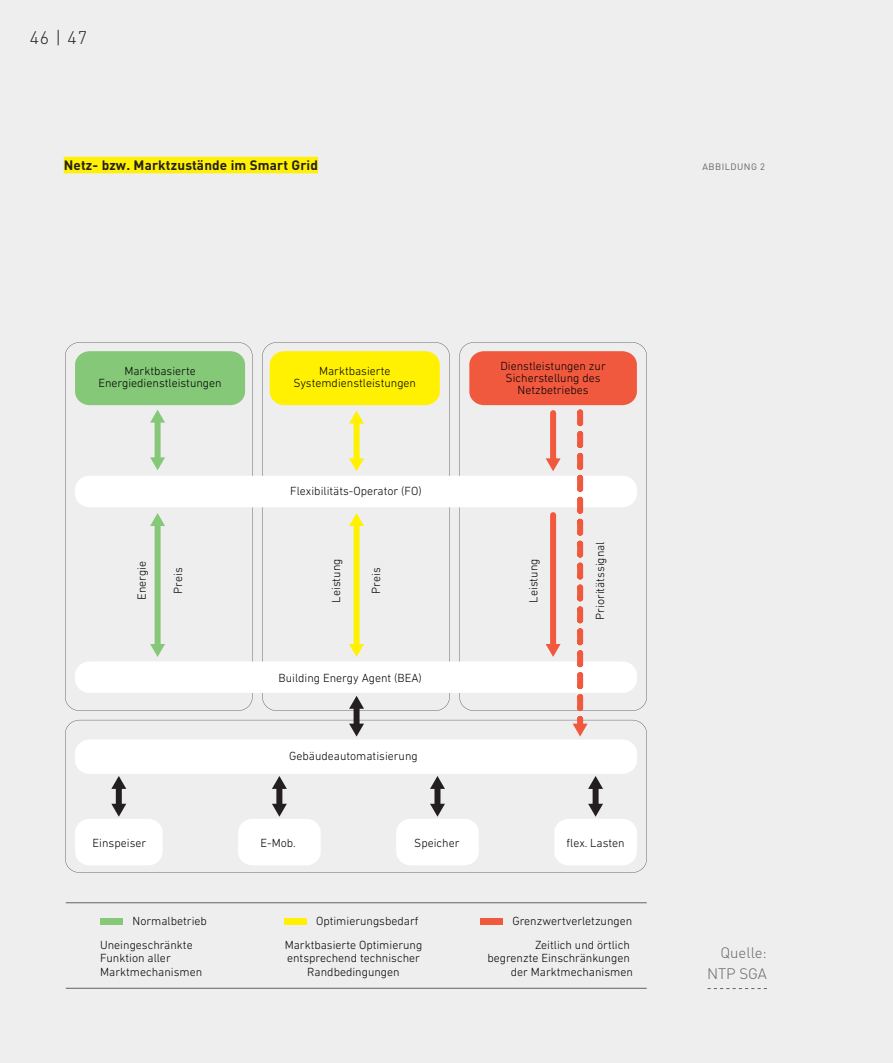
<style>
.page{position:relative;width:893px;height:1063px;background:#eeeeef}
.page>*{position:absolute;margin:0;border:0;box-sizing:border-box;transform-origin:0 0}
.t1{font:300 18px "DIN";color:#231f20}
.t2{font:300 15px "DIN";color:#636366}
.Überschrift_2{font:700 13.5px "DIN";letter-spacing:.01em;color:#231f20}
.t3{font:300 12px/13.5px "DIN Next LT Pro";color:#000001;text-align:center}
.Überschrift_2-2{font:9.15px "DIN";letter-spacing:.05em;color:#636366}
</style>
<div class="page">
<svg style="left:65px;top:720px;width:582px;height:153px"></svg>
<svg style="left:262px;top:342px;width:188px;height:369px"></svg>
<svg style="left:459px;top:342px;width:188px;height:369px"></svg>
<svg style="left:65px;top:342px;width:187px;height:369px"></svg>
<div style="left:75px;top:661px;width:562px;height:32px;background:#fff;border-radius:14px"></div>
<div style="left:75px;top:351px;width:170px;height:54px;background:#85c878;border-radius:14px"></div>
<div style="left:270px;top:351px;width:170px;height:54px;background:#fff101;border-radius:14px"></div>
<div style="left:75px;top:476px;width:562px;height:31px;background:#fff;border-radius:14px"></div>
<div style="left:75px;top:739px;width:562px;height:35px;background:#fff;border-radius:14px"></div>
<div style="left:75px;top:819px;width:88px;height:46px;background:#fff;border-radius:14px"></div>
<div style="left:238px;top:819px;width:83px;height:46px;background:#fff;border-radius:14px"></div>
<div style="left:396px;top:819px;width:83px;height:46px;background:#fff;border-radius:14px"></div>
<div style="left:554px;top:819px;width:83px;height:46px;background:#fff;border-radius:14px"></div>
<div style="left:469px;top:351px;width:168px;height:54px;background:#f0593e;border-radius:14px"></div>
<div style="left:116px;top:787px;width:6px;height:19px;background:#231f20"></div>
<svg style="left:111px;top:776px;width:15px;height:13px"></svg>
<svg style="left:111px;top:804px;width:15px;height:13px"></svg>
<div style="left:276px;top:787px;width:6px;height:19px;background:#231f20"></div>
<svg style="left:272px;top:776px;width:15px;height:13px"></svg>
<svg style="left:272px;top:804px;width:15px;height:13px"></svg>
<div style="left:434px;top:787px;width:6px;height:19px;background:#231f20"></div>
<svg style="left:430px;top:776px;width:15px;height:13px"></svg>
<svg style="left:430px;top:804px;width:15px;height:13px"></svg>
<div style="left:593px;top:787px;width:6px;height:19px;background:#231f20"></div>
<svg style="left:588px;top:776px;width:15px;height:13px"></svg>
<svg style="left:588px;top:804px;width:15px;height:13px"></svg>
<div style="left:354px;top:707px;width:6px;height:19px;background:#231f20"></div>
<svg style="left:349px;top:696px;width:15px;height:13px"></svg>
<svg style="left:349px;top:724px;width:15px;height:13px"></svg>
<div style="left:354px;top:524px;width:6px;height:122px;background:#fff101"></div>
<svg style="left:349px;top:513px;width:15px;height:13px"></svg>
<svg style="left:349px;top:644px;width:15px;height:13px"></svg>
<div style="left:354px;top:421px;width:6px;height:40px;background:#fff101"></div>
<svg style="left:349px;top:411px;width:15px;height:13px"></svg>
<svg style="left:349px;top:458px;width:15px;height:13px"></svg>
<div style="left:155px;top:420px;width:6px;height:40px;background:#85c878"></div>
<svg style="left:150px;top:410px;width:15px;height:13px"></svg>
<svg style="left:150px;top:457px;width:15px;height:13px"></svg>
<div style="left:550px;top:515px;width:6px;height:131px;background:#f0593e"></div>
<svg style="left:546px;top:644px;width:15px;height:13px"></svg>
<svg style="left:573px;top:412px;width:15px;height:325px"></svg>
<div style="left:550px;top:413px;width:6px;height:48px;background:#f0593e"></div>
<svg style="left:546px;top:458px;width:15px;height:13px"></svg>
<div style="left:155px;top:524px;width:6px;height:122px;background:#85c878"></div>
<svg style="left:150px;top:513px;width:15px;height:13px"></svg>
<svg style="left:150px;top:644px;width:15px;height:13px"></svg>
<hr style="left:66px;top:903px;width:581px;height:1px;background:#636366">
<hr style="left:66px;top:988px;width:581px;height:1px;background:#636366">
<div style="left:101px;top:918px;width:22px;height:7px;background:#85c878"></div>
<div style="left:284px;top:918px;width:22px;height:7px;background:#fff101"></div>
<div style="left:480px;top:918px;width:23px;height:7px;background:#f0593e"></div>
<div style="left:64px;top:157px;width:254px;height:16px;background:#fff101"></div>
<svg style="left:708px;top:988px;width:59px;height:1px"></svg>
<h1 class="t1" style="left:30px;top:27px;width:59px">46 | 47</h1>
<p class="Überschrift_2" style="left:64px;top:156px;width:256px">Netz- bzw. Marktzustände im Smart Grid</p>
<p class="Überschrift_2-2" style="left:702px;top:161px;width:64px">ABBILDUNG 2</p>
<p class="t3" style="left:98px;top:365px;width:125px;line-height:12px">Marktbasierte<br>Energiedienstleistungen</p>
<p class="t3" style="left:293px;top:365px;width:124px;line-height:12px">Marktbasierte<br>Systemdienstleistungen</p>
<p class="t3" style="left:290px;top:484px;width:133px">Flexibilitäts-Operator (FO)</p>
<p class="t3" style="left:500px;top:360px;width:107px;line-height:12px">Dienstleistungen zur<br>Sicherstellung des<br>Netzbetriebes</p>
<p class="t3" style="left:329px;top:603px;width:45px;rotate:-90deg">Leistung</p>
<p class="t3" style="left:527px;top:603px;width:45px;rotate:-90deg">Leistung</p>
<p class="t3" style="left:135px;top:600px;width:40px;rotate:-90deg">Energie</p>
<p class="t3" style="left:171px;top:594px;width:28px;rotate:-90deg">Preis</p>
<p class="t3" style="left:369px;top:594px;width:28px;rotate:-90deg">Preis</p>
<p class="t3" style="left:279px;top:671px;width:145px">Building Energy Agent (BEA)</p>
<p class="t3" style="left:289px;top:749px;width:130px">Gebäudeautomatisierung</p>
<p class="t3" style="left:593px;top:620px;width:80px;rotate:-90deg">Prioritätssignal</p>
<p class="t3" style="left:93px;top:836px;width:55px">Einspeiser</p>
<p class="t3" style="left:261px;top:836px;width:37px">E-Mob.</p>
<p class="t3" style="left:414px;top:836px;width:47px">Speicher</p>
<p class="t3" style="left:566px;top:836px;width:60px">flex. Lasten</p>
<p class="t3" style="left:133px;top:915px;width:76px">Normalbetrieb</p>
<p class="t3" style="left:316px;top:915px;width:104px">Optimierungsbedarf</p>
<p class="t3" style="left:512px;top:915px;width:121px">Grenzwertverletzungen</p>
<p class="t3" style="left:100px;top:938px;width:104px;text-align:left">Uneingeschränkte<br>Funktion aller<br>Marktmechanismen</p>
<p class="t3" style="left:285px;top:938px;width:139px">Marktbasierte Optimierung entsprechend technischer<br>Randbedingungen</p>
<p class="t3" style="left:487px;top:938px;width:147px;text-align:right">Zeitlich und örtlich begrenzte Einschränkungen der Marktmechanismen</p>
<p class="t2" style="left:720px;top:943px;width:48px">Quelle:</p>
<p class="t2" style="left:707px;top:964px;width:61px">NTP SGA</p>
</div>
